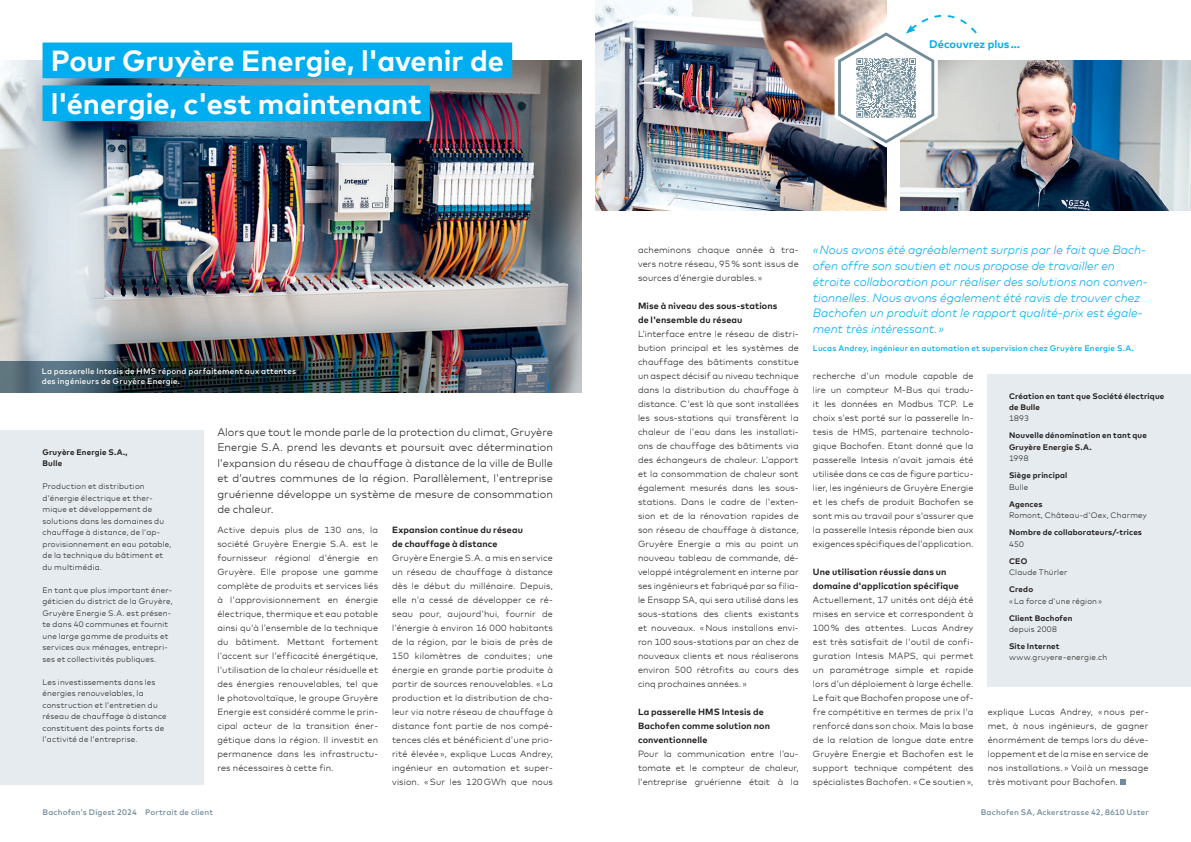
<style>
.page{position:relative;width:1191px;height:842px;background:#fff}
.page>*{position:absolute;margin:0;border:0;box-sizing:border-box;transform-origin:0 0}
.t1{font:700 29px/42.9px "Mark Offc Pro";color:#fff}
.t2{font:italic 300 12px/15.8px "Mark Offc Pro";color:#00aeef}
.t3{font:300 11px/15.5px "Mark Offc Pro";color:#231f20;text-align:justify}
.t4{font:700 11px "Mark Offc Pro";letter-spacing:.005em;color:#00aeef}
.t5{font:300 9px/14px "Mark Offc Pro";letter-spacing:.015em;color:#231f20;text-align:justify}
.t6{font:700 9px/14px "Mark Offc Pro";letter-spacing:.015em;color:#231f20}
.t7{font:300 8px/11.5px "Mark Offc Pro";letter-spacing:.02em;color:#231f20}
.t8{font:700 8px/11.5px "Mark Offc Pro";letter-spacing:.02em;color:#231f20}
.t9{font:500 8px/10px "Mark Offc Pro";letter-spacing:.02em;color:#fff}
.t10{font:500 8px "Mark Offc Pro";letter-spacing:.02em;color:#718c99}
.t11{font:500 8px "Mark Offc Pro";letter-spacing:.02em;color:#00aeef}
</style>
<div class="page">
<img style="left:900px;top:60px;width:291px;height:151px">
<img style="left:0;top:60px;width:581px;height:333px">
<img style="left:595px;top:0;width:291px;height:211px">
<div style="left:43px;top:43px;width:469px;height:35px;background:#00aeef"></div>
<div style="left:43px;top:85px;width:387px;height:36px;background:#00aeef"></div>
<div style="left:0;top:430px;width:203px;height:355px;background:#e5ebee"></div>
<div style="left:987px;top:374px;width:204px;height:313px;background:#e5ebee"></div>
<svg style="left:1120px;top:779px;width:5px;height:6px"></svg>
<svg style="left:834px;top:0;width:144px;height:147px"></svg>
<svg style="left:0;top:361px;width:304px;height:32px;background:#2b3d45"></svg>
<h1 class="t1" style="left:51px;top:36px;width:455px">Pour Gruyère Energie, l'avenir de l'énergie, c'est maintenant</h1>
<p class="t9" style="left:42px;top:366px;width:256px">La passerelle Intesis de HMS répond parfaitement aux attentes des ingénieurs de Gruyère Energie.</p>
<p class="t8" style="left:43px;top:445px;width:87px">Gruyère Energie S.A.,<br>Bulle</p>
<p class="t7" style="left:43px;top:480px;width:130px">Production et distribution d'énergie électrique et ther&shy;mique et développement de solutions dans les domaines du chauffage à distance, de l'ap&shy;provisionnement en eau potable, de la technique du bâtiment et du multimédia.</p>
<p class="t7" style="left:43px;top:583px;width:132px">En tant que plus important éner&shy;géticien du district de la Gruyère,<br>Gruyère Energie S.A. est présen&shy;te dans 40 communes et fournit une large gamme de produits et services aux ménages, entrepri&shy;ses et collectivités publiques.</p>
<p class="t7" style="left:43px;top:675px;width:126px">Les investissements dans les énergies renouvelables, la construction et l'entretien du réseau de chauffage à distance constituent des points forts de l'activité de l'entreprise.</p>
<p class="t3" style="left:217px;top:423px;width:337px">Alors que tout le monde parle de la protection du climat, Gruyère Energie S.A. prend les devants et poursuit avec détermination l'expansion du réseau de chauffage à distance de la ville de Bulle et d’autres communes de la région. Parallèlement, l'entreprise gruérienne développe un système de mesure de consommation de chaleur.</p>
<p class="t5" style="left:217px;top:522px;width:162px">Active depuis plus de 130 ans, la société Gruyère Energie S.A. est le fournisseur régional d'énergie en Gruyère. Elle propose une gamme complète de produits et services liés à l'approvisionnement en énergie électrique, thermique et eau potable ainsi qu'à l’ensemble de la technique du bâtiment. Mettant fortement l'accent sur l'efficacité énergétique, l'utilisation de la chaleur résiduelle et des énergies renouvelables, tel que le photovoltaïque, le groupe Gruyère Energie est considéré comme le prin&shy;cipal acteur de la transition éner&shy;gétique dans la région. Il investit en permanence dans les infrastructu&shy;res nécessaires à cette fin.</p>
<p class="t6" style="left:392px;top:522px;width:132px">Expansion continue du réseau de chauffage à distance</p>
<p class="t5" style="left:392px;top:550px;width:162px">Gruyère Energie S.A. a mis en service un réseau de chauffage à distance dès le début du millénaire. Depuis, elle n'a cessé de développer ce ré&shy;seau pour, aujourd'hui, fournir de l'énergie à environ 16 000 habitants de la région, par le biais de près de 150 kilomètres de conduites ; une énergie en grande partie produite à partir de sources renouvelables. «La production et la distribution de cha&shy;leur via notre réseau de chauffage à distance font partie de nos compé&shy;tences clés et bénéficient d'une prio&shy;rité élevée », explique Lucas Andrey, ingénieur en automation et super&shy;vision. «Sur les 120 GWh que nous</p>
<p class="t4" style="left:929px;top:36px;width:92px">Découvrez plus…</p>
<p class="t5" style="left:638px;top:242px;width:162px">acheminons chaque année à tra&shy;vers notre réseau, 95% sont issus de sources d’énergie durables. »</p>
<p class="t6" style="left:638px;top:298px;width:141px">Mise à niveau des sous-stations de l'ensemble du réseau</p>
<p class="t5" style="left:638px;top:326px;width:162px">L'interface entre le réseau de distri&shy;bution principal et les systèmes de chauffage des bâtiments constitue un aspect décisif au niveau technique dans la distribution du chauffage à distance. C'est là que sont installées les sous-stations qui transfèrent la chaleur de l'eau dans les installati&shy;ons de chauffage des bâtiments via des échangeurs de chaleur. L'apport et la consommation de chaleur sont également mesurés dans les sous&shy;stations. Dans le cadre de l'exten&shy;sion et de la rénovation rapides de son réseau de chauffage à distance, Gruyère Energie a mis au point un nouveau tableau de commande, dé&shy;veloppé intégralement en interne par ses ingénieurs et fabriqué par sa filia&shy;le Ensapp SA, qui sera utilisé dans les sous-stations des clients existants et nouveaux. «Nous installons envi&shy;ron 100 sous-stations par an chez de nouveaux clients et nous réaliserons environ 500 rétrofits au cours des cinq prochaines années. »</p>
<p class="t6" style="left:638px;top:704px;width:134px">La passerelle HMS Intesis de<br>Bachofen comme solution non conventionnelle</p>
<p class="t5" style="left:638px;top:746px;width:162px">Pour la communication entre l’au&shy;tomate et le compteur de chaleur, l'entreprise gruérienne était à la</p>
<p class="t2" style="left:813px;top:241px;width:336px">«Nous avons été agréablement surpris par le fait que Bach&shy;ofen offre son soutien et nous propose de travailler en étroite collaboration pour réaliser des solutions non conven&shy;tionnelles. Nous avons également été ravis de trouver chez Bachofen un produit dont le rapport qualité-prix est égale&shy;ment très intéressant.»</p>
<p class="t11" style="left:813px;top:342px;width:322px">Lucas Andrey, ingénieur en automation et supervision chez Gruyère Energie S.A.</p>
<p class="t5" style="left:813px;top:368px;width:162px">recherche d'un module capable de lire un compteur M-Bus qui tradu&shy;it les données en Modbus TCP. Le choix s'est porté sur la passerelle In&shy;tesis de HMS, partenaire technolo&shy;gique Bachofen. Etant donné que la passerelle Intesis n’avait jamais été utilisée dans ce cas de figure particu&shy;lier, les ingénieurs de Gruyère Energie et les chefs de produit Bachofen se sont mis au travail pour s'assurer que la passerelle Intesis réponde bien aux exigences spécifiques de l’application.</p>
<p class="t6" style="left:813px;top:564px;width:147px">Une utilisation réussie dans un domaine d'application spécifique</p>
<p class="t5" style="left:813px;top:592px;width:162px;text-align:left">Actuellement, 17 unités ont déjà été mises en service et correspondent à 100% des attentes. Lucas Andrey est très satisfait de l'outil de confi&shy;guration Intesis MAPS, qui permet un paramétrage simple et rapide lors d’un déploiement à large échelle.<br>Le fait que Bachofen propose une of&shy;fre compétitive en termes de prix l'a renforcé dans son choix. Mais la base de la relation de longue date entre Gruyère Energie et Bachofen est le support technique compétent des spécialistes Bachofen. «Ce soutien»,</p>
<p class="t8" style="left:1009px;top:389px;width:157px">Création en tant que Société électrique de Bulle</p>
<p class="t7" style="left:1009px;top:412px;width:21px">1893</p>
<p class="t8" style="left:1009px;top:429px;width:139px">Nouvelle dénomination en tant que<br>Gruyère Energie S.A.</p>
<p class="t7" style="left:1009px;top:452px;width:21px">1998</p>
<p class="t8" style="left:1009px;top:469px;width:60px">Siège principal</p>
<p class="t7" style="left:1009px;top:480px;width:21px">Bulle</p>
<p class="t8" style="left:1009px;top:497px;width:35px">Agences</p>
<p class="t7" style="left:1009px;top:509px;width:139px">Romont, Château-d'Oex, Charmey</p>
<p class="t8" style="left:1009px;top:526px;width:134px">Nombre de collaborateurs/-trices</p>
<p class="t7" style="left:1009px;top:537px;width:16px">450</p>
<p class="t8" style="left:1009px;top:554px;width:20px">CEO</p>
<p class="t7" style="left:1009px;top:566px;width:60px">Claude Thürler</p>
<p class="t8" style="left:1009px;top:583px;width:26px">Credo</p>
<p class="t7" style="left:1009px;top:594px;width:95px">«La force d'une région»</p>
<p class="t8" style="left:1009px;top:611px;width:65px">Client Bachofen</p>
<p class="t7" style="left:1009px;top:623px;width:49px">depuis 2008</p>
<p class="t8" style="left:1009px;top:640px;width:52px">Site Internet</p>
<p class="t7" style="left:1009px;top:651px;width:100px">www.gruyere-energie.ch</p>
<p class="t5" style="left:987px;top:704px;width:162px">explique Lucas Andrey, «nous per&shy;met, à nous ingénieurs, de gagner énormément de temps lors du déve&shy;loppement et de la mise en service de nos installations. » Voilà un message très motivant pour Bachofen.</p>
<p class="t10" style="left:43px;top:807px;width:172px">Bachofenʼs Digest 2024 Portrait de client</p>
<p class="t10" style="left:980px;top:807px;width:170px">Bachofen SA, Ackerstrasse 42, 8610 Uster</p>
</div>
